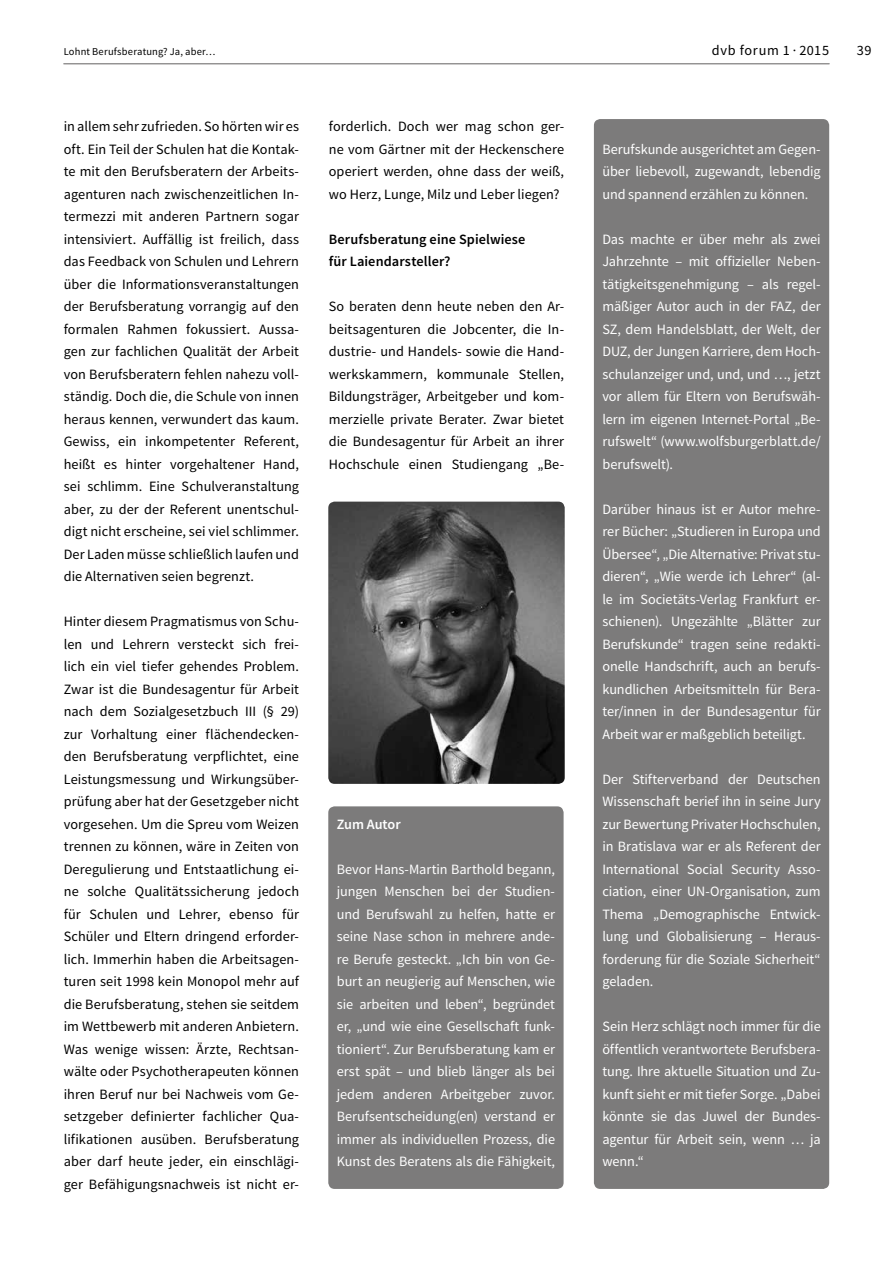
<style>
.page{position:relative;width:893px;height:1263px;background:#fff}
.page>*{position:absolute;margin:0;border:0;box-sizing:border-box;transform-origin:0 0}
.t1{font:14.25px/22.5px "Source Sans Pro";letter-spacing:.005em;color:#000;text-align:justify}
.t2{font:14.25px/22.5px "Source Sans Pro";letter-spacing:-.005em;color:#fff;text-align:justify}
.t3{font:600 14.25px/22.5px "Source Sans Pro";letter-spacing:.01em;color:#000}
.t4{font:14.25px "Source Sans Pro";letter-spacing:.045em;color:#000}
.t5{font:600 14.25px "Source Sans Pro";letter-spacing:-.005em;color:#fff}
.t6{font:10.5px "Source Sans Pro";letter-spacing:.015em;color:#000}
</style>
<div class="page">
<hr style="left:64px;top:63px;width:765px;height:1px;background:#7c7b7b">
<div style="left:328px;top:806px;width:236px;height:383px;background:#7c7b7b;border-radius:6px"></div>
<img style="left:328px;top:502px;width:237px;height:282px">
<div style="left:594px;top:119px;width:235px;height:1070px;background:#7c7b7b;border-radius:6px"></div>
<p class="t6" style="left:64px;top:45px;width:153px">Lohnt Berufsberatung? Ja, aber…</p>
<p class="t1" style="left:64px;top:116px;width:237px">in allem sehr zufrieden. So hörten wir es oft. Ein Teil der Schulen hat die Kontak&shy;te mit den Berufsberatern der Arbeits&shy;agenturen nach zwischenzeitlichen In&shy;termezzi mit anderen Partnern sogar intensiviert. Auffällig ist freilich, dass das Feedback von Schulen und Lehrern über die Informationsveranstaltungen der Berufsberatung vorrangig auf den formalen Rahmen fokussiert. Aussa&shy;gen zur fachlichen Qualität der Arbeit von Berufsberatern fehlen nahezu voll&shy;ständig. Doch die, die Schule von innen heraus kennen, verwundert das kaum.<br>Gewiss, ein inkompetenter Referent, heißt es hinter vorgehaltener Hand, sei schlimm. Eine Schulveranstaltung aber, zu der der Referent unentschul&shy;digt nicht erscheine, sei viel schlimmer.<br>Der Laden müsse schließlich laufen und die Alternativen seien begrenzt.</p>
<p class="t1" style="left:64px;top:611px;width:237px">Hinter diesem Pragmatismus von Schu&shy;len und Lehrern versteckt sich frei&shy;lich ein viel tiefer gehendes Problem.<br>Zwar ist die Bundesagentur für Arbeit nach dem Sozialgesetzbuch III (§ 29) zur Vorhaltung einer flächendecken&shy;den Berufsberatung verpflichtet, eine Leistungsmessung und Wirkungsüber&shy;prüfung aber hat der Gesetzgeber nicht vorgesehen. Um die Spreu vom Weizen trennen zu können, wäre in Zeiten von Deregulierung und Entstaatlichung ei&shy;ne solche Qualitätssicherung jedoch für Schulen und Lehrer, ebenso für Schüler und Eltern dringend erforder&shy;lich. Immerhin haben die Arbeitsagen&shy;turen seit 1998 kein Monopol mehr auf die Berufsberatung, stehen sie seitdem im Wettbewerb mit anderen Anbietern.<br>Was wenige wissen: Ärzte, Rechtsan&shy;wälte oder Psychotherapeuten können ihren Beruf nur bei Nachweis vom Ge&shy;setzgeber definierter fachlicher Qua&shy;lifikationen ausüben. Berufsberatung aber darf heute jeder, ein einschlägi&shy;ger Befähigungsnachweis ist nicht er-</p>
<p class="t1" style="left:329px;top:116px;width:237px">forderlich. Doch wer mag schon ger&shy;ne vom Gärtner mit der Heckenschere operiert werden, ohne dass der weiß, wo Herz, Lunge, Milz und Leber liegen?</p>
<p class="t3" style="left:329px;top:228px;width:198px">Berufsberatung eine Spielwiese für Laiendarsteller?</p>
<p class="t1" style="left:329px;top:296px;width:237px">So beraten denn heute neben den Ar&shy;beitsagenturen die Jobcenter, die In&shy;dustrie- und Handels- sowie die Hand&shy;werkskammern, kommunale Stellen, Bildungsträger, Arbeitgeber und kom&shy;merzielle private Berater. Zwar bietet die Bundesagentur für Arbeit an ihrer Hochschule einen Studiengang „Be-</p>
<p class="t5" style="left:337px;top:815px;width:65px">Zum Autor</p>
<p class="t2" style="left:337px;top:858px;width:220px">Bevor Hans-Martin Barthold begann, jungen Menschen bei der Studien&shy;und Berufswahl zu helfen, hatte er seine Nase schon in mehrere ande&shy;re Berufe gesteckt. „Ich bin von Ge&shy;burt an neugierig auf Menschen, wie sie arbeiten und leben“, begründet er, „und wie eine Gesellschaft funk&shy;tioniert“. Zur Berufsberatung kam er erst spät – und blieb länger als bei jedem anderen Arbeitgeber zuvor.<br>Berufsentscheidung(en) verstand er immer als individuellen Prozess, die Kunst des Beratens als die Fähigkeit,</p>
<p class="t4" style="left:712px;top:42px;width:119px">dvb forum 1 · 2015</p>
<p class="t1" style="left:857px;top:40px;width:17px">39</p>
<p class="t2" style="left:602px;top:138px;width:220px">Berufskunde ausgerichtet am Gegen&shy;über liebevoll, zugewandt, lebendig und spannend erzählen zu können.</p>
<p class="t2" style="left:602px;top:228px;width:220px">Das machte er über mehr als zwei Jahrzehnte – mit offizieller Neben&shy;tätigkeitsgenehmigung – als regel&shy;mäßiger Autor auch in der FAZ, der SZ, dem Handelsblatt, der Welt, der DUZ, der Jungen Karriere, dem Hoch&shy;schulanzeiger und, und, und …, jetzt vor allem für Eltern von Berufswäh&shy;lern im eigenen Internet-Portal „Be&shy;rufswelt“ (www.wolfsburgerblatt.de/ berufswelt).</p>
<p class="t2" style="left:602px;top:498px;width:220px">Darüber hinaus ist er Autor mehre&shy;rer Bücher: „Studieren in Europa und Übersee“, „Die Alternative: Privat stu&shy;dieren“, „Wie werde ich Lehrer“ (al&shy;le im Societäts-Verlag Frankfurt er&shy;schienen). Ungezählte „Blätter zur Berufskunde“ tragen seine redakti&shy;onelle Handschrift, auch an berufs&shy;kundlichen Arbeitsmitteln für Bera&shy;ter/innen in der Bundesagentur für Arbeit war er maßgeblich beteiligt.</p>
<p class="t2" style="left:602px;top:768px;width:220px">Der Stifterverband der Deutschen Wissenschaft berief ihn in seine Jury zur Bewertung Privater Hochschulen, in Bratislava war er als Referent der International Social Security Asso&shy;ciation, einer UN-Organisation, zum Thema „Demographische Entwick&shy;lung und Globalisierung – Heraus&shy;forderung für die Soziale Sicherheit“ geladen.</p>
<p class="t2" style="left:602px;top:1016px;width:220px">Sein Herz schlägt noch immer für die öffentlich verantwortete Berufsbera&shy;tung. Ihre aktuelle Situation und Zu&shy;kunft sieht er mit tiefer Sorge. „Dabei könnte sie das Juwel der Bundes&shy;agentur für Arbeit sein, wenn … ja wenn.“</p>
</div>
